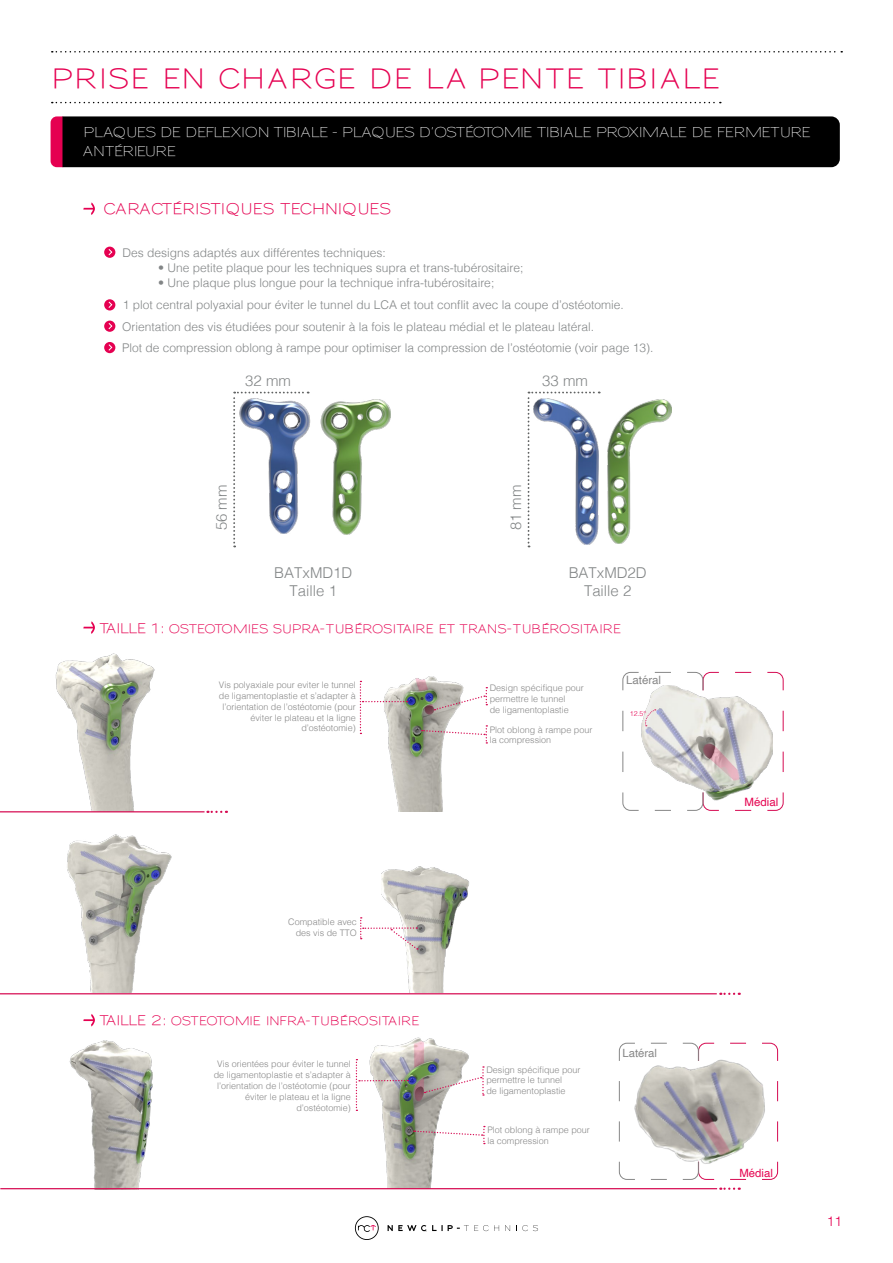
<style>
.page{position:relative;width:893px;height:1263px;background:#fff}
.page>*{position:absolute;margin:0;border:0;box-sizing:border-box;transform-origin:0 0}
.t1{font:600 27px "Sansumi";letter-spacing:.045em;color:#e50051}
.t2{font:300 15px/18px "Helvetica";color:#828586;text-align:center}
.t3{font:600 15px "Sansumi";letter-spacing:-.015em;color:#e50051}
.t4{font:13.95px/18.9px "Sansumi";letter-spacing:-.065em;color:#fff}
.t5{font:300 13.5px "Helvetica";color:#e50051}
.t6{font:300 12px/22.6px "Helvetica";color:#828586}
.t7{font:600 12px "Sansumi";letter-spacing:-.02em;color:#e50051}
.t8{font:600 12px "Sansumi";letter-spacing:-.045em;color:#e50051}
.t9{font:11.55px "Helvetica";color:#878787}
.t10{font:11.55px "Helvetica";color:#e50551}
.t11{font:11.4px "Helvetica";color:#878787}
.t12{font:11.4px "Helvetica";color:#e50551}
.t13{font:300 9px/10.8px "Helvetica";color:#878787}
.t14{font:300 6.9px "Helvetica";color:#e50051}
.s1{font-size:13.5px}
</style>
<div class="page">
<svg style="left:52px;top:51px;width:790px;height:2px"></svg>
<svg style="left:355px;top:1216px;width:24px;height:24px"></svg>
<svg style="left:505px;top:1225px;width:5px;height:6px"></svg>
<svg style="left:516px;top:1225px;width:22px;height:6px"></svg>
<svg style="left:388px;top:1225px;width:111px;height:6px"></svg>
<img style="left:388px;top:676px;width:75px;height:136px">
<svg style="left:360px;top:681px;width:48px;height:53px"></svg>
<svg style="left:434px;top:687px;width:53px;height:24px"></svg>
<svg style="left:422px;top:725px;width:65px;height:18px"></svg>
<img style="left:320px;top:400px;width:71px;height:134px">
<svg style="left:233px;top:392px;width:76px;height:155px"></svg>
<img style="left:607px;top:399px;width:64px;height:145px">
<svg style="left:528px;top:392px;width:72px;height:155px"></svg>
<svg style="left:52px;top:102px;width:669px;height:1px"></svg>
<div style="left:104px;top:247px;width:11px;height:11px;background:#e50051;border-radius:50%"></div>
<svg style="left:108px;top:249px;width:5px;height:7px"></svg>
<div style="left:104px;top:299px;width:11px;height:11px;background:#e50051;border-radius:50%"></div>
<svg style="left:108px;top:301px;width:5px;height:7px"></svg>
<div style="left:104px;top:321px;width:11px;height:11px;background:#e50051;border-radius:50%"></div>
<svg style="left:108px;top:323px;width:5px;height:7px"></svg>
<div style="left:104px;top:342px;width:11px;height:11px;background:#e50051;border-radius:50%"></div>
<svg style="left:108px;top:344px;width:5px;height:7px"></svg>
<svg style="left:83px;top:202px;width:12px;height:13px"></svg>
<svg style="left:83px;top:1014px;width:12px;height:12px"></svg>
<svg style="left:83px;top:621px;width:12px;height:13px"></svg>
<img style="left:55px;top:653px;width:100px;height:158px">
<img style="left:67px;top:834px;width:105px;height:159px">
<hr style="left:0;top:993px;width:717px;height:1px;background:#d60b52">
<hr style="left:0;top:811px;width:205px;height:1px;background:#d60b52">
<svg style="left:720px;top:993px;width:20px;height:2px"></svg>
<svg style="left:207px;top:811px;width:20px;height:2px"></svg>
<svg style="left:720px;top:1187px;width:20px;height:3px"></svg>
<img style="left:381px;top:866px;width:88px;height:127px">
<svg style="left:360px;top:917px;width:58px;height:32px"></svg>
<svg style="left:622px;top:672px;width:162px;height:139px"></svg>
<img style="left:370px;top:1037px;width:99px;height:151px">
<img style="left:69px;top:1040px;width:84px;height:148px">
<svg style="left:356px;top:1059px;width:52px;height:52px"></svg>
<svg style="left:424px;top:1066px;width:60px;height:30px"></svg>
<svg style="left:414px;top:1126px;width:71px;height:18px"></svg>
<svg style="left:619px;top:1042px;width:159px;height:138px"></svg>
<img style="left:623px;top:1054px;width:144px;height:113px">
<div style="left:51px;top:116px;width:789px;height:51px;background:#000"></div>
<hr style="left:0;top:1188px;width:717px;height:1px;background:#d60b52">
<h1 class="t1" style="left:51px;top:65px;width:671px">PRISE EN CHARGE DE LA PENTE TIBIALE</h1>
<h3 class="t4" style="left:83px;top:124px;width:729px">PLAQUES DE DEFLEXION TIBIALE - PLAQUES D’OSTÉOTOMIE TIBIALE PROXIMALE DE FERMETURE<br>ANTÉRIEURE</h3>
<h2 class="t3" style="left:103px;top:201px;width:290px">CARACTÉRISTIQUES TECHNIQUES</h2>
<h3 class="t6" style="left:122px;top:240px;width:265px">Des designs adaptés aux différentes techniques:</h3>
<h3 class="t6" style="left:158px;top:255px;width:367px">• Une petite plaque pour les techniques supra et trans-tubérositaire;</h3>
<h3 class="t6" style="left:123px;top:270px;width:502px;text-indent:35px">• Une plaque plus longue pour la technique infra-tubérositaire;<br>1 plot central polyaxial pour éviter le tunnel du LCA et tout conflit avec la coupe d’ostéotomie.</h3>
<h3 class="t6" style="left:122px;top:315px;width:533px;line-height:21.5px">Orientation des vis étudiées pour soutenir à la fois le plateau médial et le plateau latéral.<br>Plot de compression oblong à rampe pour optimiser la compression de l’ostéotomie (voir page 13).</h3>
<h2 class="t2" style="left:245px;top:371px;width:47px">32 mm</h2>
<h2 class="t2" style="left:211px;top:530px;width:47px;rotate:-90deg">56 mm</h2>
<h2 class="t2" style="left:274px;top:563px;width:80px">BATxMD1D<br>Taille 1</h2>
<h2 class="t2" style="left:542px;top:371px;width:47px">33 mm</h2>
<h2 class="t2" style="left:506px;top:530px;width:47px;rotate:-90deg">81 mm</h2>
<h2 class="t2" style="left:569px;top:563px;width:80px">BATxMD2D<br>Taille 2</h2>
<h3 class="t7" style="left:99px;top:622px;width:523px"><span class="s1">TAILLE 1:</span> OSTEOTOMIES SUPRA-TUBÉROSITAIRE ET TRANS-TUBÉROSITAIRE</h3>
<p class="t13" style="left:219px;top:679px;width:139px;text-align:right">Vis polyaxiale pour eviter le tunnel de ligamentoplastie et s’adapter à l’orientation de l’ostéotomie (pour éviter le plateau et la ligne d’ostéotomie)</p>
<p class="t13" style="left:490px;top:682px;width:96px">Design spécifique pour permettre le tunnel<br>de ligamentoplastie</p>
<p class="t13" style="left:490px;top:723px;width:104px">Plot oblong à rampe pour la compression</p>
<p class="t9" style="left:626px;top:671px;width:37px">Latéral</p>
<p class="t14" style="left:630px;top:707px;width:18px">12.5°</p>
<p class="t10" style="left:744px;top:793px;width:35px">Médial</p>
<p class="t13" style="left:288px;top:916px;width:70px;text-align:right">Compatible avec des vis de TTO</p>
<h3 class="t8" style="left:99px;top:1015px;width:322px"><span class="s1">TAILLE 2:</span> OSTEOTOMIE INFRA-TUBÉROSITAIRE</h3>
<p class="t13" style="left:214px;top:1058px;width:139px;text-align:right">Vis orientées pour éviter le tunnel de ligamentoplastie et s’adapter à l’orientation de l’ostéotomie (pour éviter le plateau et la ligne d’ostéotomie)</p>
<p class="t13" style="left:486px;top:1063px;width:96px">Design spécifique pour permettre le tunnel<br>de ligamentoplastie</p>
<p class="t13" style="left:487px;top:1124px;width:104px">Plot oblong à rampe pour la compression</p>
<p class="t11" style="left:622px;top:1044px;width:36px">Latéral</p>
<p class="t12" style="left:739px;top:1164px;width:35px">Médial</p>
<h3 class="t5" style="left:827px;top:1209px;width:17px">11</h3>
</div>
